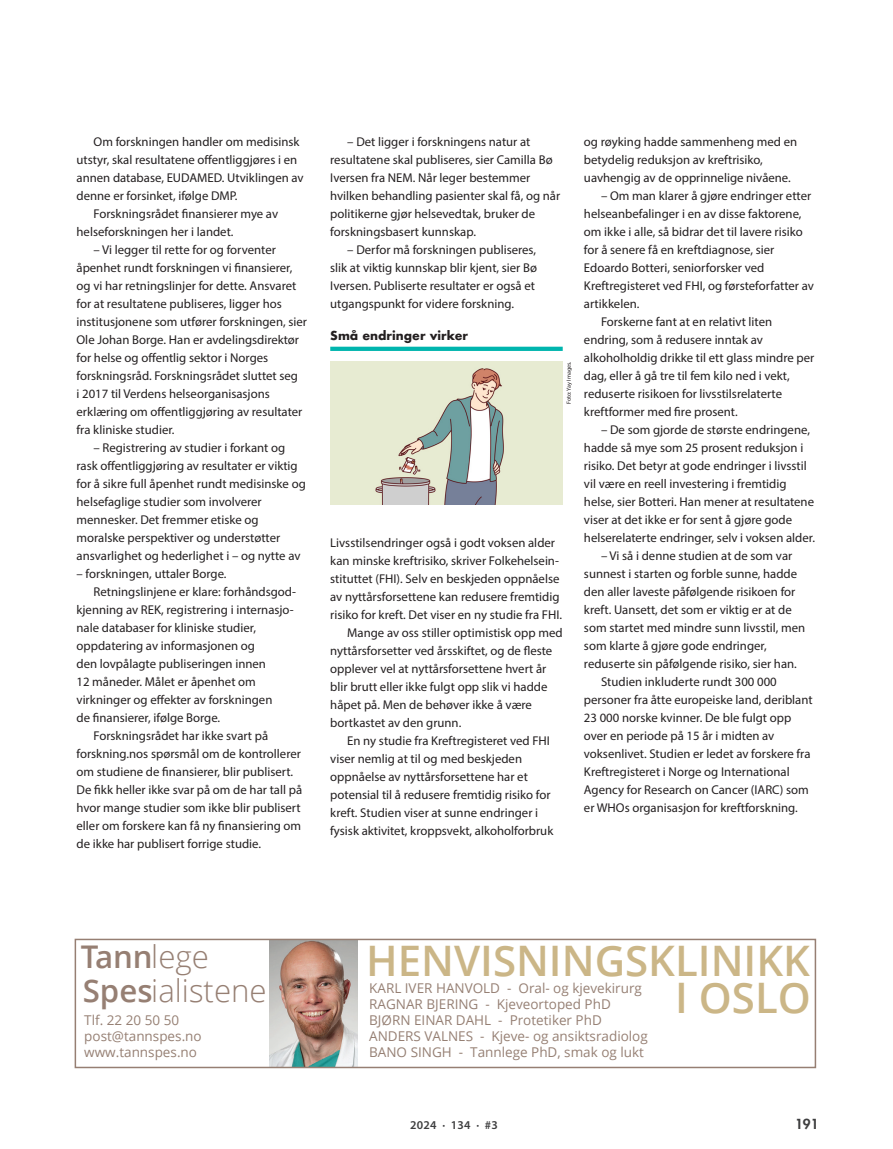
<style>
.page{position:relative;width:893px;height:1149px;background:#fff}
.page>*{position:absolute;margin:0;border:0;box-sizing:border-box;transform-origin:0 0}
.t1{font:600 42px/36.5px "Open Sans";color:#cbb687;text-align:right}
.t2{font:300 31.2px/34.2px "Open Sans";color:#967f73}
.t3{font:13.5px/16.2px "Open Sans";color:#968074}
.t4{font:800 13.5px "Futura Std";color:#3e3e3f}
.t5{font:12.75px/18px "Myriad Pro";color:#231f20}
.t6{font:700 12px "Futura";color:#231f20}
.t7{font:600 12px "Myriad Pro";letter-spacing:.02em;color:#3e3e3f}
.t8{font:6px "Myriad Pro";color:#231f20}
.s1{font-weight:600}
</style>
<div class="page">
<img style="left:269px;top:941px;width:88px;height:123px">
<div style="left:75px;top:938px;width:741px;height:129px;border:2px solid #967f73"></div>
<div style="left:330px;top:346px;width:233px;height:5px;background:#00b5ae"></div>
<img style="left:330px;top:361px;width:233px;height:143px">
<p class="t5" style="left:94px;top:132px;width:207px">Om forskningen handler om medisinsk</p>
<p class="t5" style="left:77px;top:150px;width:222px">utstyr, skal resultatene offentliggjøres i en</p>
<p class="t5" style="left:77px;top:168px;width:229px">annen database, EUDAMED. Utviklingen av</p>
<p class="t5" style="left:77px;top:186px;width:162px">denne er forsinket, ifølge DMP.</p>
<p class="t5" style="left:94px;top:204px;width:186px">Forskningsrådet finansierer mye av</p>
<p class="t5" style="left:77px;top:222px;width:158px">helseforskningen her i landet.</p>
<p class="t5" style="left:77px;top:240px;width:232px;text-indent:17px">– Vi legger til rette for og forventer åpenhet rundt forskningen vi finansierer, og vi har retningslinjer for dette. Ansvaret for at resultatene publiseres, ligger hos institusjonene som utfører forskningen, sier Ole Johan Borge. Han er avdelingsdirektør for helse og offentlig sektor i Norges forskningsråd. Forskningsrådet sluttet seg<br>i 2017 til Verdens helseorganisasjons erklæring om offentliggjøring av resultater fra kliniske studier.</p>
<p class="t5" style="left:77px;top:438px;width:231px;text-indent:17px">– Registrering av studier i forkant og rask offentliggjøring av resultater er viktig for å sikre full åpenhet rundt medisinske og helsefaglige studier som involverer mennesker. Det fremmer etiske og moralske perspektiver og understøtter ansvarlighet og hederlighet i – og nytte av</p>
<p class="t5" style="left:77px;top:564px;width:152px">– forskningen, uttaler Borge.</p>
<p class="t5" style="left:94px;top:582px;width:204px">Retningslinjene er klare: forhåndsgod-</p>
<p class="t5" style="left:77px;top:600px;width:218px">kjenning av REK, registrering i internasjo-</p>
<p class="t5" style="left:77px;top:618px;width:181px">nale databaser for kliniske studier,</p>
<p class="t5" style="left:77px;top:636px;width:180px">oppdatering av informasjonen og</p>
<p class="t5" style="left:77px;top:654px;width:191px">den lovpålagte publiseringen innen</p>
<p class="t5" style="left:77px;top:672px;width:181px">12 måneder. Målet er åpenhet om</p>
<p class="t5" style="left:77px;top:690px;width:197px">virkninger og effekter av forskningen</p>
<p class="t5" style="left:77px;top:708px;width:145px">de finansierer, ifølge Borge.</p>
<p class="t5" style="left:94px;top:726px;width:176px">Forskningsrådet har ikke svart på</p>
<p class="t5" style="left:77px;top:744px;width:226px">forskning.nos spørsmål om de kontrollerer</p>
<p class="t5" style="left:77px;top:762px;width:218px">om studiene de finansierer, blir publisert.</p>
<p class="t5" style="left:77px;top:780px;width:227px">De fikk heller ikke svar på om de har tall på</p>
<p class="t5" style="left:77px;top:798px;width:226px">hvor mange studier som ikke blir publisert</p>
<p class="t5" style="left:77px;top:816px;width:226px">eller om forskere kan få ny finansiering om</p>
<p class="t5" style="left:77px;top:834px;width:186px">de ikke har publisert forrige studie.</p>
<p class="t5" style="left:330px;top:132px;width:232px;text-indent:17px">– Det ligger i forskningens natur at resultatene skal publiseres, sier Camilla Bø Iversen fra NEM. Når leger bestemmer hvilken behandling pasienter skal få, og når politikerne gjør helsevedtak, bruker de forskningsbasert kunnskap.</p>
<p class="t5" style="left:330px;top:240px;width:208px;text-indent:17px">– Derfor må forskningen publiseres, slik at viktig kunnskap blir kjent, sier Bø Iversen. Publiserte resultater er også et utgangspunkt for videre forskning.</p>
<p class="t6" style="left:330px;top:327px;width:139px">Små endringer virker</p>
<p class="t8" style="left:565px;top:404px;width:44px;rotate:-90deg">Foto: Yay Images.</p>
<p class="t5" style="left:330px;top:533px;width:226px">Livsstilsendringer også i godt voksen alder</p>
<p class="t5" style="left:330px;top:551px;width:230px">kan minske kreftrisiko, skriver Folkehelsein-</p>
<p class="t5" style="left:330px;top:569px;width:231px">stituttet (FHI). Selv en beskjeden oppnåelse</p>
<p class="t5" style="left:330px;top:587px;width:231px">av nyttårsforsettene kan redusere fremtidig</p>
<p class="t5" style="left:330px;top:605px;width:233px">risiko for kreft. Det viser en ny studie fra FHI.</p>
<p class="t5" style="left:347px;top:623px;width:217px">Mange av oss stiller optimistisk opp med</p>
<p class="t5" style="left:330px;top:641px;width:224px">nyttårsforsetter ved årsskiftet, og de fleste</p>
<p class="t5" style="left:330px;top:659px;width:218px">opplever vel at nyttårsforsettene hvert år</p>
<p class="t5" style="left:330px;top:677px;width:219px">blir brutt eller ikke fulgt opp slik vi hadde</p>
<p class="t5" style="left:330px;top:695px;width:203px">håpet på. Men de behøver ikke å være</p>
<p class="t5" style="left:330px;top:713px;width:133px">bortkastet av den grunn.</p>
<p class="t5" style="left:347px;top:731px;width:204px">En ny studie fra Kreftregisteret ved FHI</p>
<p class="t5" style="left:330px;top:749px;width:193px">viser nemlig at til og med beskjeden</p>
<p class="t5" style="left:330px;top:767px;width:199px">oppnåelse av nyttårsforsettene har et</p>
<p class="t5" style="left:330px;top:785px;width:222px">potensial til å redusere fremtidig risiko for</p>
<p class="t5" style="left:330px;top:803px;width:209px">kreft. Studien viser at sunne endringer i</p>
<p class="t5" style="left:330px;top:821px;width:225px">fysisk aktivitet, kroppsvekt, alkoholforbruk</p>
<p class="t5" style="left:584px;top:132px;width:215px">og røyking hadde sammenheng med en betydelig reduksjon av kreftrisiko, uavhengig av de opprinnelige nivåene.</p>
<p class="t5" style="left:601px;top:186px;width:212px">– Om man klarer å gjøre endringer etter</p>
<p class="t5" style="left:584px;top:204px;width:219px">helseanbefalinger i en av disse faktorene,</p>
<p class="t5" style="left:584px;top:222px;width:220px">om ikke i alle, så bidrar det til lavere risiko</p>
<p class="t5" style="left:584px;top:240px;width:192px">for å senere få en kreftdiagnose, sier</p>
<p class="t5" style="left:584px;top:258px;width:182px">Edoardo Botteri, seniorforsker ved</p>
<p class="t5" style="left:584px;top:276px;width:232px">Kreftregisteret ved FHI, og førsteforfatter av</p>
<p class="t5" style="left:584px;top:294px;width:57px">artikkelen.</p>
<p class="t5" style="left:601px;top:312px;width:173px">Forskerne fant at en relativt liten</p>
<p class="t5" style="left:584px;top:330px;width:180px">endring, som å redusere inntak av</p>
<p class="t5" style="left:584px;top:348px;width:232px">alkoholholdig drikke til ett glass mindre per</p>
<p class="t5" style="left:584px;top:366px;width:207px">dag, eller å gå tre til fem kilo ned i vekt,</p>
<p class="t5" style="left:584px;top:384px;width:200px">reduserte risikoen for livsstilsrelaterte</p>
<p class="t5" style="left:584px;top:402px;width:155px">kreftformer med fire prosent.</p>
<p class="t5" style="left:584px;top:420px;width:233px;text-indent:17px">– De som gjorde de største endringene, hadde så mye som 25 prosent reduksjon i risiko. Det betyr at gode endringer i livsstil vil være en reell investering i fremtidig helse, sier Botteri. Han mener at resultatene viser at det ikke er for sent å gjøre gode helserelaterte endringer, selv i voksen alder.</p>
<p class="t5" style="left:601px;top:546px;width:193px">– Vi så i denne studien at de som var</p>
<p class="t5" style="left:584px;top:564px;width:215px">sunnest i starten og forble sunne, hadde</p>
<p class="t5" style="left:584px;top:582px;width:213px">den aller laveste påfølgende risikoen for</p>
<p class="t5" style="left:584px;top:600px;width:209px">kreft. Uansett, det som er viktig er at de</p>
<p class="t5" style="left:584px;top:618px;width:223px">som startet med mindre sunn livsstil, men</p>
<p class="t5" style="left:584px;top:636px;width:184px">som klarte å gjøre gode endringer,</p>
<p class="t5" style="left:584px;top:654px;width:214px">reduserte sin påfølgende risiko, sier han.</p>
<p class="t5" style="left:601px;top:672px;width:177px">Studien inkluderte rundt 300 000</p>
<p class="t5" style="left:584px;top:690px;width:230px">personer fra åtte europeiske land, deriblant</p>
<p class="t5" style="left:584px;top:708px;width:209px">23 000 norske kvinner. De ble fulgt opp</p>
<p class="t5" style="left:584px;top:726px;width:192px">over en periode på 15 år i midten av</p>
<p class="t5" style="left:584px;top:744px;width:228px">voksenlivet. Studien er ledet av forskere fra</p>
<p class="t5" style="left:584px;top:762px;width:207px">Kreftregisteret i Norge og International</p>
<p class="t5" style="left:584px;top:780px;width:226px">Agency for Research on Cancer (IARC) som</p>
<p class="t5" style="left:584px;top:798px;width:215px">er WHOs organisasjon for kreftforskning.</p>
<h2 class="t2" style="left:81px;top:938px;width:187px"><span class="s1">T ann</span>lege<br><span class="s1">Spes</span>ialistene</h2>
<p class="t3" style="left:84px;top:1011px;width:119px">Tlf. 22 20 50 50 post@tannspes.no www.tannspes.no</p>
<h1 class="t1" style="left:366px;top:941px;width:446px">HENVISNINGSKLINIKK<br>I OSLO</h1>
<p class="t3" style="left:369px;top:978px;width:280px">KARL IVER HANVOLD - Oral- og kjevekirurg RAGNAR BJERING - Kjeveortoped PhD BJØRN EINAR DAHL - Protetiker PhD ANDERS VALNES - Kjeve- og ansiktsradiolog BANO SINGH - Tannlege PhD, smak og lukt</p>
<p class="t7" style="left:410px;top:1117px;width:89px">2024 · 134 · #3</p>
<p class="t4" style="left:795px;top:1115px;width:25px">191</p>
</div>
